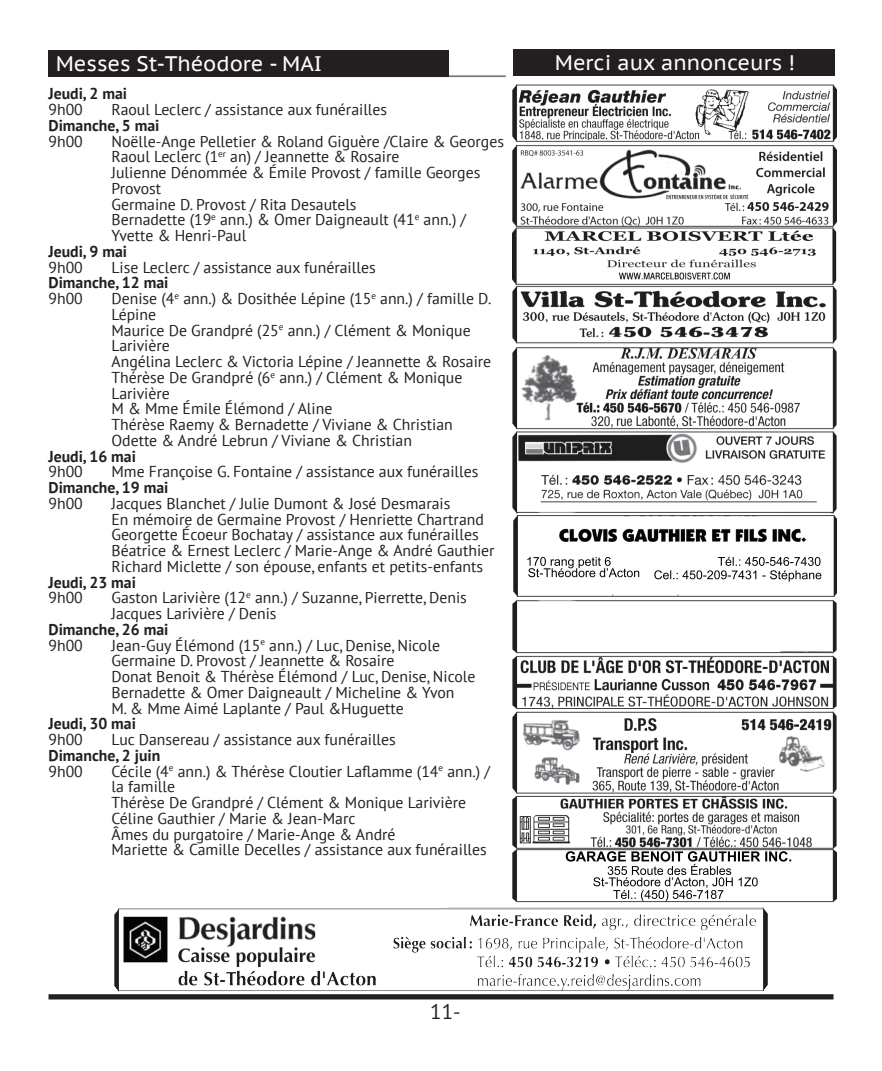
<style>
.page{position:relative;width:882px;height:1071px;background:#fff}
.page>*{position:absolute;margin:0;border:0;box-sizing:border-box;transform-origin:0 0}
.t1{font:21px "PT Sans Caption";color:#fff}
.t2{font:21px "PT Sans";color:#231f20}
.t3{font:15.75px/15.8px "PT Sans";color:#231f20}
.t4{font:700 15.75px "PT Sans";color:#231f20}
</style>
<div class="page">
<div style="left:49px;top:994px;width:784px;height:5px;background:#231f20"></div>
<div style="left:49px;top:50px;width:400px;height:27px;background:#231f20"></div>
<hr style="left:319px;top:75px;width:187px;height:2px;background:#231f20">
<img style="left:115px;top:908px;width:652px;height:84px">
<div style="left:513px;top:49px;width:322px;height:27px;background:#231f20"></div>
<img style="left:513px;top:84px;width:323px;height:819px">
<h1 class="t1" style="left:56px;top:50px;width:268px">Messes St-Théodore - MAI</h1>
<p class="t4" style="left:49px;top:83px;width:80px">Jeudi, 2 mai</p>
<p class="t3" style="left:49px;top:101px;width:36px">9h00</p>
<p class="t3" style="left:112px;top:101px;width:277px">Raoul Leclerc / assistance aux funérailles</p>
<p class="t4" style="left:49px;top:115px;width:113px">Dimanche, 5 mai</p>
<p class="t3" style="left:49px;top:133px;width:36px">9h00</p>
<p class="t3" style="left:112px;top:133px;width:394px">Noëlle-Ange Pelletier &amp; Roland Giguère /Claire &amp; Georges Raoul Leclerc (1<sup>er</sup> an) / Jeannette &amp; Rosaire<br>Julienne Dénommée &amp; Émile Provost / famille Georges Provost<br>Germaine D. Provost / Rita Desautels<br>Bernadette (19<sup>e</sup> ann.) &amp; Omer Daigneault (41<sup>e</sup> ann.) / Yvette &amp; Henri-Paul</p>
<p class="t4" style="left:49px;top:241px;width:80px">Jeudi, 9 mai</p>
<p class="t3" style="left:49px;top:259px;width:36px">9h00</p>
<p class="t3" style="left:112px;top:259px;width:266px">Lise Leclerc / assistance aux funérailles</p>
<p class="t4" style="left:49px;top:272px;width:121px">Dimanche, 12 mai</p>
<p class="t3" style="left:49px;top:290px;width:36px">9h00</p>
<p class="t3" style="left:112px;top:290px;width:381px">Denise (4<sup>e</sup> ann.) &amp; Dosithée Lépine (15<sup>e</sup> ann.) / famille D.<br>Lépine<br>Maurice De Grandpré (25<sup>e</sup> ann.) / Clément &amp; Monique Larivière<br>Angélina Leclerc &amp; Victoria Lépine / Jeannette &amp; Rosaire Thérèse De Grandpré (6<sup>e</sup> ann.) / Clément &amp; Monique Larivière<br>M &amp; Mme Émile Élémond / Aline<br>Thérèse Raemy &amp; Bernadette / Viviane &amp; Christian Odette &amp; André Lebrun / Viviane &amp; Christian</p>
<p class="t4" style="left:49px;top:446px;width:89px">Jeudi, 16 mai</p>
<p class="t3" style="left:49px;top:464px;width:36px">9h00</p>
<p class="t3" style="left:112px;top:464px;width:368px">Mme Françoise G. Fontaine / assistance aux funérailles</p>
<p class="t4" style="left:49px;top:477px;width:121px">Dimanche, 19 mai</p>
<p class="t3" style="left:49px;top:495px;width:36px">9h00</p>
<p class="t3" style="left:112px;top:495px;width:385px">Jacques Blanchet / Julie Dumont &amp; José Desmarais<br>En mémoire de Germaine Provost / Henriette Chartrand Georgette Écoeur Bochatay / assistance aux funérailles Béatrice &amp; Ernest Leclerc / Marie-Ange &amp; André Gauthier Richard Miclette / son épouse, enfants et petits-enfants</p>
<p class="t4" style="left:49px;top:572px;width:89px">Jeudi, 23 mai</p>
<p class="t3" style="left:49px;top:590px;width:36px">9h00</p>
<p class="t3" style="left:112px;top:590px;width:357px">Gaston Larivière (12<sup>e</sup> ann.) / Suzanne, Pierrette, Denis<br>Jacques Larivière / Denis</p>
<p class="t4" style="left:49px;top:619px;width:121px">Dimanche, 26 mai</p>
<p class="t3" style="left:49px;top:637px;width:36px">9h00</p>
<p class="t3" style="left:112px;top:637px;width:366px">Jean-Guy Élémond (15<sup>e</sup> ann.) / Luc, Denise, Nicole Germaine D. Provost / Jeannette &amp; Rosaire<br>Donat Benoit &amp; Thérèse Élémond / Luc, Denise, Nicole Bernadette &amp; Omer Daigneault / Micheline &amp; Yvon<br>M. &amp; Mme Aimé Laplante / Paul &amp;Huguette</p>
<p class="t4" style="left:49px;top:713px;width:89px">Jeudi, 30 mai</p>
<p class="t3" style="left:49px;top:731px;width:36px">9h00</p>
<p class="t3" style="left:112px;top:731px;width:286px">Luc Dansereau / assistance aux funérailles</p>
<p class="t4" style="left:49px;top:745px;width:113px">Dimanche, 2 juin</p>
<p class="t3" style="left:49px;top:763px;width:36px">9h00</p>
<p class="t3" style="left:112px;top:763px;width:380px">Cécile (4<sup>e</sup> ann.) &amp; Thérèse Cloutier Laflamme (14<sup>e</sup> ann.) / la famille<br>Thérèse De Grandpré / Clément &amp; Monique Larivière Céline Gauthier / Marie &amp; Jean-Marc<br>Âmes du purgatoire / Marie-Ange &amp; André<br>Mariette &amp; Camille Decelles / assistance aux funérailles</p>
<h1 class="t1" style="left:555px;top:49px;width:242px">Merci aux annonceurs !</h1>
<h1 class="t2" style="left:430px;top:999px;width:32px">11-</h1>
</div>
